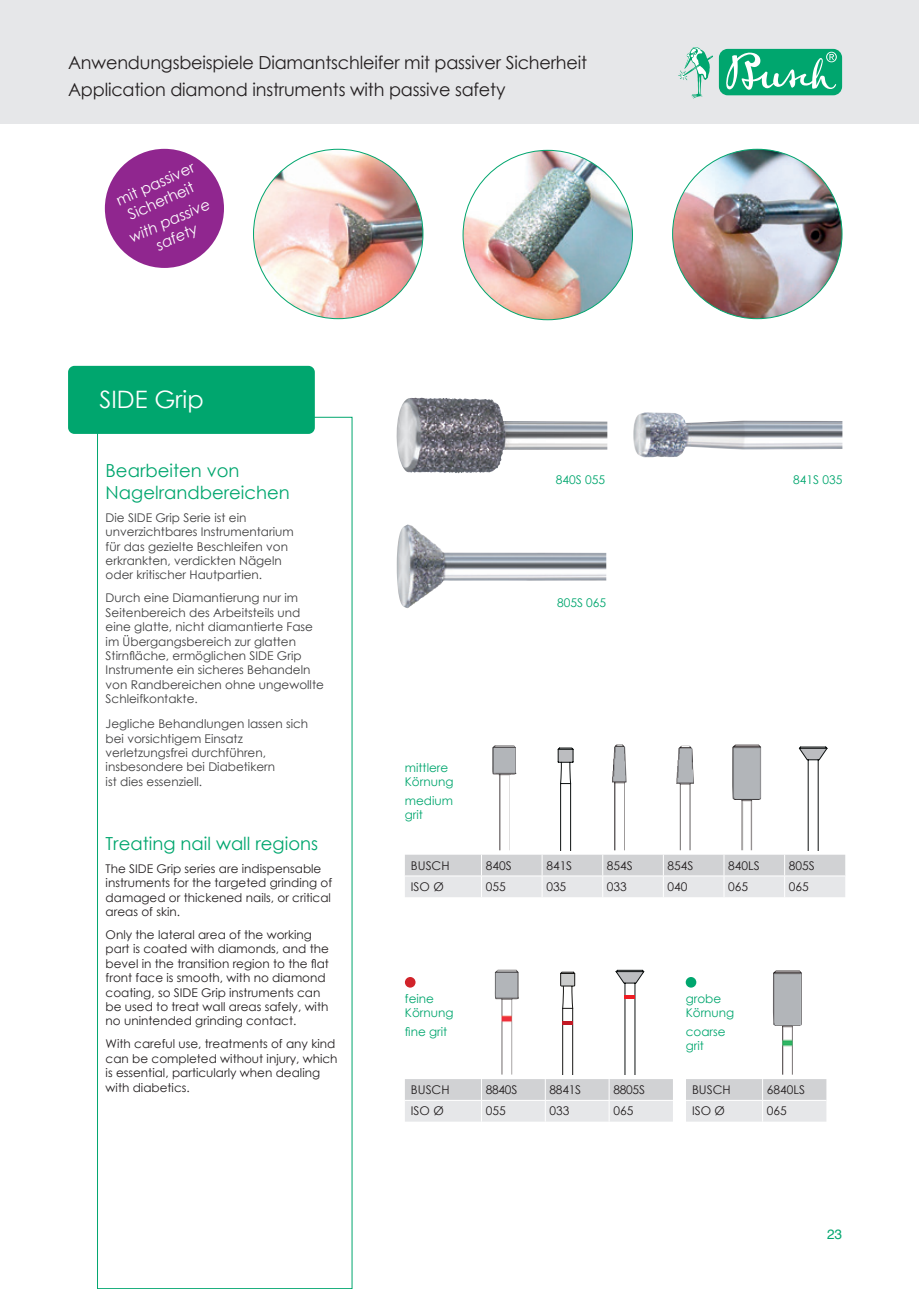
<style>
.page{position:relative;width:919px;height:1289px;background:#fff}
.page>*{position:absolute;margin:0;border:0;box-sizing:border-box;transform-origin:0 0}
.t1{font:24px "Century Gothic";color:#fff}
.t2{font:18px/27px "Century Gothic";letter-spacing:-.01em;color:#231f20}
.t3{font:18px/21.6px "Century Gothic";color:#00a66e}
.t4{font:15px/18px "Century Gothic";color:#fff;text-align:center}
.t5{font:italic 15px/18px "Century Gothic";color:#fff;text-align:center}
.t6{font:13.5px "Helvetica";color:#00a66e}
.t7{font:12px/14.4px "Century Gothic";color:#231f20}
.t8{font:12px/14.4px "Century Gothic";color:#3e3e3f}
.t9{font:12px/14.4px "Century Gothic";color:#00a66e}
</style>
<div class="page">
<div style="left:0;top:0;width:918px;height:123px;background:#e6e7e9"></div>
<div style="left:718px;top:49px;width:124px;height:46px;background:#00a66e;border-radius:9px"></div>
<svg style="left:726px;top:52px;width:110px;height:38px"></svg>
<svg style="left:678px;top:47px;width:35px;height:52px"></svg>
<img style="left:396px;top:397px;width:211px;height:76px">
<svg style="left:686px;top:1079px;width:140px;height:42px"></svg>
<img style="left:633px;top:412px;width:209px;height:45px">
<img style="left:253px;top:149px;width:170px;height:170px;border-radius:85px">
<img style="left:396px;top:524px;width:210px;height:84px">
<img style="left:463px;top:150px;width:169px;height:170px;border-radius:85px">
<img style="left:672px;top:149px;width:170px;height:170px;border-radius:85px">
<div style="left:685px;top:977px;width:11px;height:10px;background:#00a66e;border-radius:50%"></div>
<img style="left:615px;top:744px;width:9px;height:2px">
<svg style="left:405px;top:746px;width:440px;height:151px"></svg>
<img style="left:773px;top:970px;width:28px;height:104px">
<svg style="left:405px;top:969px;width:268px;height:152px"></svg>
<hr style="left:624px;top:995px;width:11px;height:4px;background:#ee1d23">
<div style="left:68px;top:366px;width:247px;height:68px;background:#00a66e;border-radius:6px"></div>
<div style="left:105px;top:149px;width:119px;height:119px;background:#90268f;border-radius:50%"></div>
<h2 class="t2" style="left:68px;top:48px;width:520px">Anwendungsbeispiele Diamantschleifer mit passiver Sicherheit<br>Application diamond instruments with passive safety</h2>
<p class="t4" style="left:113px;top:192px;width:86px;rotate:-24deg">mit passiver<br>Sicherheit</p>
<p class="t5" style="left:126px;top:230px;width:89px;rotate:-24deg">with passive safety</p>
<h1 class="t1" style="left:100px;top:382px;width:106px">SIDE Grip</h1>
<h2 class="t3" style="left:106px;top:459px;width:186px">Bearbeiten von<br>Nagelrandbereichen</h2>
<p class="t8" style="left:106px;top:510px;width:189px">Die SIDE Grip Serie ist ein unverzichtbares Instrumentarium für das gezielte Beschleifen von erkrankten, verdickten Nägeln oder kritischer Hautpartien.</p>
<p class="t8" style="left:106px;top:590px;width:220px">Durch eine Diamantierung nur im Seitenbereich des Arbeitsteils und eine glatte, nicht diamantierte Fase im Übergangsbereich zur glatten Stirnfläche, ermöglichen SIDE Grip Instrumente ein sicheres Behandeln von Randbereichen ohne ungewollte Schleifkontakte.</p>
<p class="t8" style="left:106px;top:716px;width:204px">Jegliche Behandlungen lassen sich bei vorsichtigem Einsatz verletzungsfrei durchführen, insbesondere bei Diabetikern<br>ist dies essenziell.</p>
<h2 class="t3" style="left:106px;top:832px;width:214px">Treating nail wall regions</h2>
<p class="t7" style="left:106px;top:861px;width:228px">The SIDE Grip series are indispensable instruments for the targeted grinding of damaged or thickened nails, or critical areas of skin.</p>
<p class="t7" style="left:106px;top:927px;width:225px">Only the lateral area of the working part is coated with diamonds, and the bevel in the transition region to the flat front face is smooth, with no diamond coating, so SIDE Grip instruments can be used to treat wall areas safely, with no unintended grinding contact.</p>
<p class="t7" style="left:106px;top:1036px;width:233px">With careful use, treatments of any kind can be completed without injury, which is essential, particularly when dealing with diabetics.</p>
<p class="t9" style="left:405px;top:760px;width:50px">mittlere<br>Körnung</p>
<p class="t9" style="left:405px;top:793px;width:50px">medium grit</p>
<p class="t9" style="left:556px;top:472px;width:51px">840S 055</p>
<p class="t9" style="left:557px;top:595px;width:51px">805S 065</p>
<p class="t9" style="left:793px;top:472px;width:51px">841S 035</p>
<p class="t7" style="left:411px;top:858px;width:40px">BUSCH</p>
<p class="t7" style="left:485px;top:858px;width:27px">840S</p>
<p class="t7" style="left:546px;top:858px;width:27px">841S</p>
<p class="t7" style="left:607px;top:858px;width:27px">854S</p>
<p class="t7" style="left:667px;top:858px;width:27px">854S</p>
<p class="t7" style="left:728px;top:858px;width:33px">840LS</p>
<p class="t7" style="left:788px;top:858px;width:27px">805S</p>
<p class="t7" style="left:411px;top:879px;width:34px">ISO Ø</p>
<p class="t7" style="left:485px;top:879px;width:21px">055</p>
<p class="t7" style="left:546px;top:879px;width:21px">035</p>
<p class="t7" style="left:607px;top:879px;width:21px">033</p>
<p class="t7" style="left:667px;top:879px;width:21px">040</p>
<p class="t7" style="left:728px;top:879px;width:21px">065</p>
<p class="t7" style="left:788px;top:879px;width:21px">065</p>
<p class="t9" style="left:405px;top:991px;width:50px">feine<br>Körnung</p>
<p class="t9" style="left:405px;top:1024px;width:44px">fine grit</p>
<p class="t7" style="left:411px;top:1082px;width:40px">BUSCH</p>
<p class="t7" style="left:485px;top:1082px;width:33px">8840S</p>
<p class="t7" style="left:549px;top:1082px;width:33px">8841S</p>
<p class="t7" style="left:613px;top:1082px;width:33px">8805S</p>
<p class="t7" style="left:411px;top:1103px;width:34px">ISO Ø</p>
<p class="t7" style="left:485px;top:1103px;width:21px">055</p>
<p class="t7" style="left:549px;top:1103px;width:21px">033</p>
<p class="t7" style="left:613px;top:1103px;width:21px">065</p>
<p class="t9" style="left:685px;top:991px;width:50px">grobe<br>Körnung</p>
<p class="t9" style="left:685px;top:1024px;width:41px">coarse grit</p>
<p class="t7" style="left:692px;top:1082px;width:40px">BUSCH</p>
<p class="t7" style="left:766px;top:1082px;width:40px">6840LS</p>
<p class="t7" style="left:692px;top:1103px;width:34px">ISO Ø</p>
<p class="t7" style="left:766px;top:1103px;width:21px">065</p>
<p class="t6" style="left:827px;top:1226px;width:17px">23</p>
</div>
